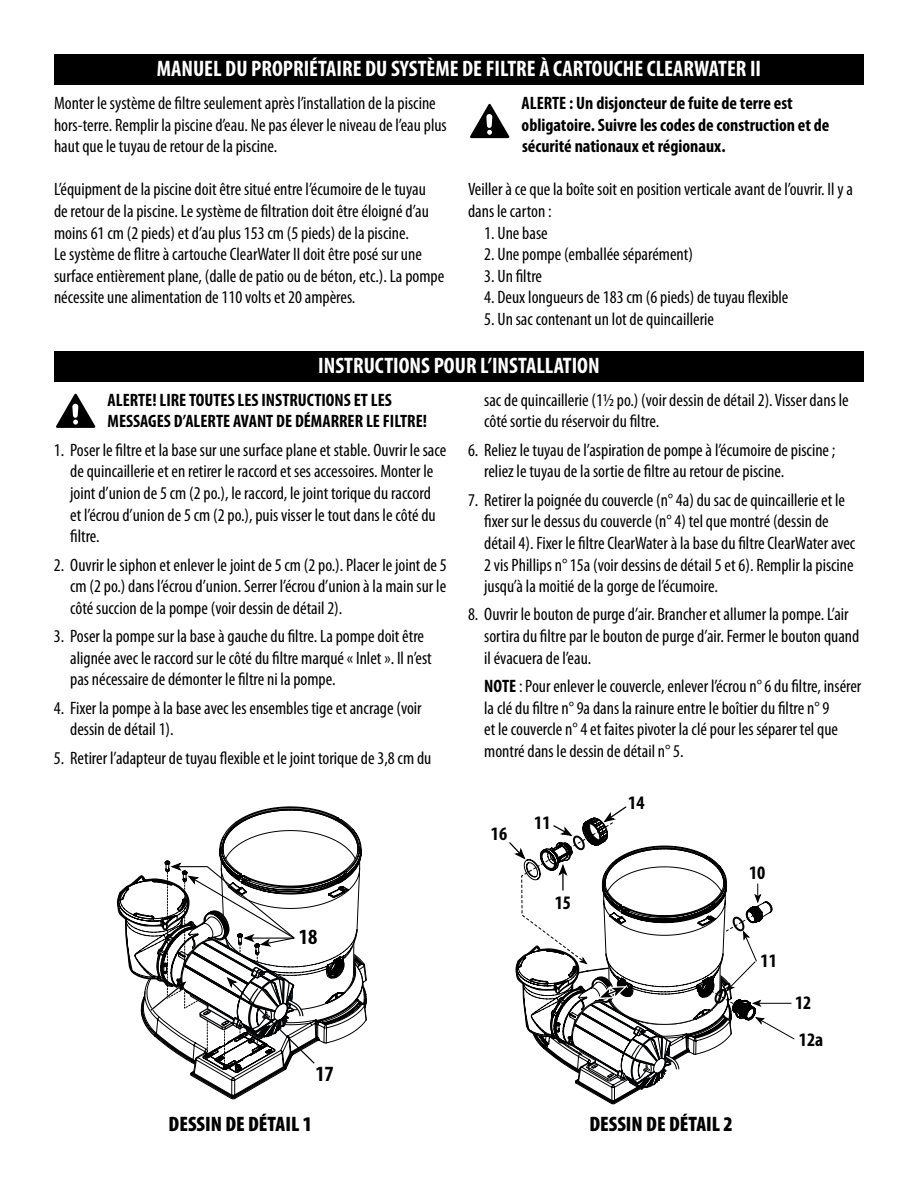
<style>
.page{position:relative;width:918px;height:1188px;background:#fff}
.page>*{position:absolute;margin:0;border:0;box-sizing:border-box;transform-origin:0 0}
.t1{font:700 condensed 22.5px "Myriad Pro";color:#fff}
.t2{font:700 condensed 21.75px "Myriad Pro";color:#000}
.t3{font:900 condensed 21px "Myriad Pro";color:#000}
.t4{font:700 condensed 19.2px/36.6px "Myriad Pro";color:#000}
.t5{font:condensed 18px/21.6px "Myriad Pro";color:#000}
.t6{font:700 condensed 18px/21.6px "Myriad Pro";color:#000}
.s1{font-weight:700}
</style>
<div class="page">
<div style="left:54px;top:54px;width:810px;height:30px;background:#000"></div>
<div style="left:54px;top:351px;width:810px;height:30px;background:#000"></div>
<svg style="left:470px;top:103px;width:40px;height:36px"></svg>
<svg style="left:56px;top:393px;width:40px;height:35px"></svg>
<svg style="left:116px;top:806px;width:251px;height:294px"></svg>
<svg style="left:509px;top:806px;width:286px;height:299px"></svg>
<p class="t1" style="left:157px;top:56px;width:606px">MANUEL DU PROPRIÉTAIRE DU SYSTÈME DE FILTRE À CARTOUCHE CLEARWATER II</p>
<p class="t5" style="left:54px;top:93px;width:394px">Monter le système de filtre seulement après l’installation de la piscine hors-terre. Remplir la piscine d’eau. Ne pas élever le niveau de l’eau plus haut que le tuyau de retour de la piscine.</p>
<p class="t5" style="left:54px;top:179px;width:392px">L’équipment de la piscine doit être situé entre l’écumoire de le tuyau<br>de retour de la piscine. Le système de filtration doit être éloigné d’au moins 61 cm (2 pieds) et d’au plus 153 cm (5 pieds) de la piscine.<br>Le système de flitre à cartouche ClearWater II doit être posé sur une surface entièrement plane, (dalle de patio ou de béton, etc.). La pompe nécessite une alimentation de 110 volts et 20 ampères.</p>
<p class="t6" style="left:522px;top:93px;width:309px">ALERTE : Un disjoncteur de fuite de terre est obligatoire. Suivre les codes de construction et de sécurité nationaux et régionaux.</p>
<p class="t5" style="left:468px;top:179px;width:387px">Veiller à ce que la boîte soit en position verticale avant de l’ouvrir. Il y a dans le carton :</p>
<p class="t5" style="left:484px;top:222px;width:65px">1. Une base</p>
<p class="t5" style="left:484px;top:244px;width:210px">2. Une pompe (emballée séparément)</p>
<p class="t5" style="left:484px;top:266px;width:59px">3. Un filtre</p>
<p class="t5" style="left:484px;top:287px;width:306px">4. Deux longueurs de 183 cm (6 pieds) de tuyau flexible</p>
<p class="t5" style="left:484px;top:309px;width:231px">5. Un sac contenant un lot de quincaillerie</p>
<p class="t1" style="left:318px;top:353px;width:283px">INSTRUCTIONS POUR L’INSTALLATION</p>
<p class="t6" style="left:108px;top:389px;width:321px">ALERTE! LIRE TOUTES LES INSTRUCTIONS ET LES<br>MESSAGES D’ALERTE AVANT DE DÉMARRER LE FILTRE!</p>
<p class="t5" style="left:70px;top:439px;width:378px;text-indent:-16px">1. Poser le filtre et la base sur une surface plane et stable. Ouvrir le sace de quincaillerie et en retirer le raccord et ses accessoires. Monter le joint d’union de 5 cm (2 po.), le raccord, le joint torique du raccord et l’écrou d’union de 5 cm (2 po.), puis visser le tout dans le côté du filtre.</p>
<p class="t5" style="left:70px;top:554px;width:378px;text-align:justify;text-indent:-16px">2. Ouvrir le siphon et enlever le joint de 5 cm (2 po.). Placer le joint de 5 cm (2 po.) dans l’écrou d’union. Serrer l’écrou d’union à la main sur le côté succion de la pompe (voir dessin de détail 2).</p>
<p class="t5" style="left:70px;top:626px;width:363px;text-indent:-16px">3. Poser la pompe sur la base à gauche du filtre. La pompe doit être alignée avec le raccord sur le côté du filtre marqué « Inlet ». Il n’est pas nécessaire de démonter le filtre ni la pompe.</p>
<p class="t5" style="left:70px;top:697px;width:353px;text-indent:-16px">4. Fixer la pompe à la base avec les ensembles tige et ancrage (voir dessin de détail 1).</p>
<p class="t5" style="left:54px;top:747px;width:379px">5. Retirer l’adapteur de tuyau flexible et le joint torique de 3,8 cm du</p>
<p class="t2" style="left:299px;top:924px;width:20px">18</p>
<p class="t2" style="left:315px;top:1060px;width:20px">17</p>
<p class="t5" style="left:484px;top:389px;width:366px">sac de quincaillerie (11/2 po.) (voir dessin de détail 2). Visser dans le côté sortie du réservoir du filtre.</p>
<p class="t5" style="left:484px;top:439px;width:353px;text-indent:-16px">6. Reliez le tuyau de l’aspiration de pompe à l’écumoire de piscine ; reliez le tuyau de la sortie de filtre au retour de piscine.</p>
<p class="t5" style="left:484px;top:489px;width:373px;text-indent:-16px">7. Retirer la poignée du couvercle (n° 4a) du sac de quincaillerie et le fixer sur le dessus du couvercle (n° 4) tel que montré (dessin de détail 4). Fixer le filtre ClearWater à la base du filtre ClearWater avec 2 vis Phillips n° 15a (voir dessins de détail 5 et 6). Remplir la piscine jusqu’à la moitié de la gorge de l’écumoire.</p>
<p class="t5" style="left:484px;top:604px;width:377px;text-indent:-16px">8. Ouvrir le bouton de purge d’air. Brancher et allumer la pompe. L’air sortira du filtre par le bouton de purge d’air. Fermer le bouton quand il évacuera de l’eau.</p>
<p class="t5" style="left:484px;top:676px;width:379px"><span class="s1">NOTE</span> : Pour enlever le couvercle, enlever l’écrou n° 6 du filtre, insérer la clé du filtre n° 9a dans la rainure entre le boîtier du filtre n° 9<br>et le couvercle n° 4 et faites pivoter la clé pour les séparer tel que montré dans le dessin de détail n° 5.</p>
<p class="t4" style="left:491px;top:815px;width:18px">16</p>
<p class="t4" style="left:534px;top:804px;width:18px">11</p>
<p class="t4" style="left:555px;top:884px;width:18px">15</p>
<p class="t4" style="left:628px;top:784px;width:18px">14</p>
<p class="t4" style="left:749px;top:853px;width:18px">10</p>
<p class="t4" style="left:761px;top:942px;width:18px">11</p>
<p class="t4" style="left:795px;top:984px;width:30px">12<br>12a</p>
<p class="t3" style="left:169px;top:1112px;width:145px">DESSIN DE DÉTAIL 1</p>
<p class="t3" style="left:589px;top:1112px;width:145px">DESSIN DE DÉTAIL 2</p>
</div>
